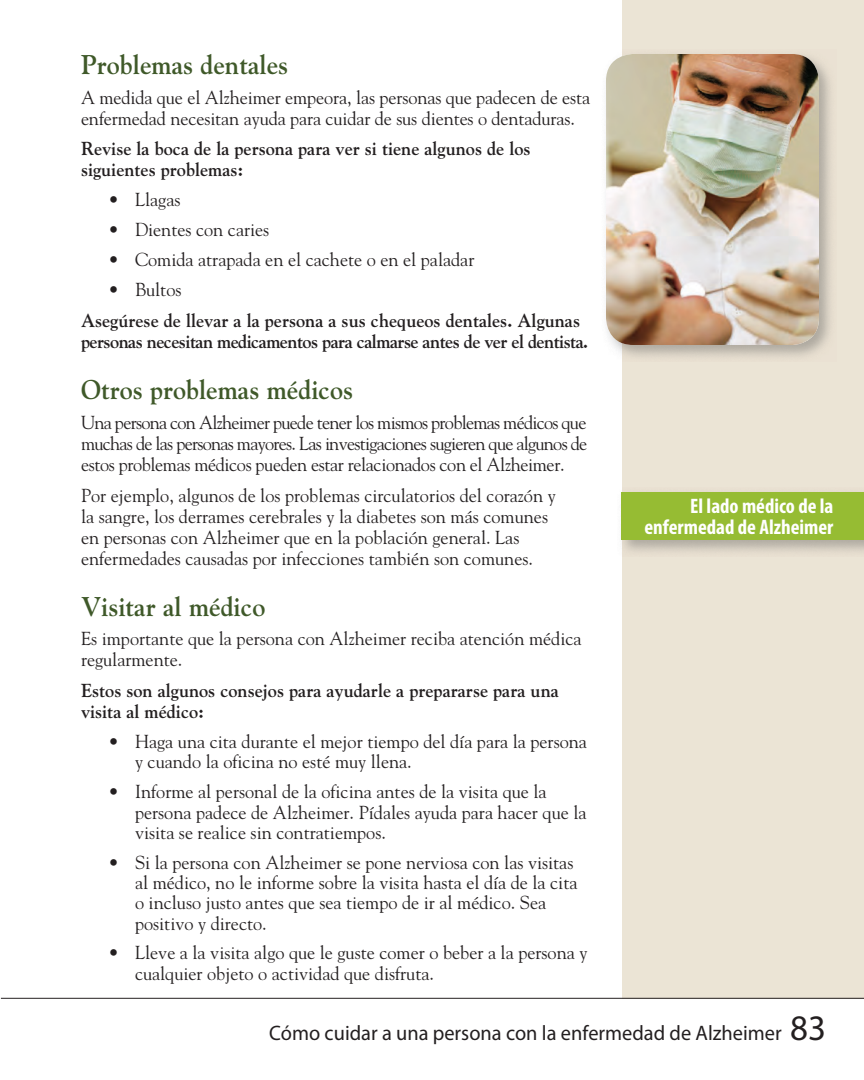
<style>
.page{position:relative;width:864px;height:1080px;background:#fff}
.page>*{position:absolute;margin:0;border:0;box-sizing:border-box;transform-origin:0 0}
.t1{font:700 27px "Goudy";color:#3f5929;scale:.96 1}
.t2{font:21px "Myriad Pro";color:#231f20}
.t3{font:700 condensed 21px/21px "Myriad Pro";color:#fff;text-align:right}
.t4{font:18.75px/21px "Goudy";color:#231f20}
.t5{font:700 18.75px/21px "Goudy";color:#231f20}
.t6{font:700 18.75px/21px "Goudy";letter-spacing:-.03em;color:#231f20}
.s1{font-size:36px}
</style>
<div class="page">
<div style="left:622px;top:0;width:242px;height:998px;background:#ebe4d5"></div>
<hr style="left:1px;top:998px;width:863px;height:1px;background:#231f20">
<img style="left:606px;top:54px;width:213px;height:291px">
<img style="left:621px;top:492px;width:243px;height:61px">
<div style="left:622px;top:492px;width:242px;height:48px;background:#96bc33"></div>
<h4 class="t1" style="left:81px;top:49px;width:217px">Problemas dentales</h4>
<p class="t4" style="left:81px;top:86px;width:511px">A medida que el Alzheimer empeora, las personas que padecen de esta enfermedad necesitan ayuda para cuidar de sus dientes o dentaduras.</p>
<p class="t5" style="left:81px;top:138px;width:451px">Revise la boca de la persona para ver si tiene algunos de los siguientes problemas:</p>
<p class="t4" style="left:108px;top:189px;width:74px">• Llagas</p>
<p class="t4" style="left:108px;top:219px;width:163px">• Dientes con caries</p>
<p class="t4" style="left:108px;top:249px;width:368px">• Comida atrapada en el cachete o en el paladar</p>
<p class="t4" style="left:108px;top:279px;width:75px">• Bultos</p>
<p class="t6" style="left:81px;top:310px;width:509px">Asegúrese de llevar a la persona a sus chequeos dentales. Algunas personas necesitan medicamentos para calmarse antes de ver el dentista.</p>
<h4 class="t1" style="left:81px;top:374px;width:285px">Otros problemas médicos</h4>
<p class="t4" style="left:81px;top:411px;width:508px;text-align:justify">Una persona con Alzheimer puede tener los mismos problemas médicos que muchas de las personas mayores. Las investigaciones sugieren que algunos de estos problemas médicos pueden estar relacionados con el Alzheimer.</p>
<p class="t4" style="left:81px;top:484px;width:476px">Por ejemplo, algunos de los problemas circulatorios del corazón y la sangre, los derrames cerebrales y la diabetes son más comunes en personas con Alzheimer que en la población general. Las enfermedades causadas por infecciones también son comunes.</p>
<h4 class="t1" style="left:81px;top:590px;width:193px">Visitar al médico</h4>
<p class="t4" style="left:81px;top:628px;width:502px">Es importante que la persona con Alzheimer reciba atención médica regularmente.</p>
<p class="t5" style="left:81px;top:680px;width:479px">Estos son algunos consejos para ayudarle a prepararse para una visita al médico:</p>
<p class="t4" style="left:135px;top:731px;width:454px;line-height:20.2px;text-indent:-27px">• Haga una cita durante el mejor tiempo del día para la persona y cuando la oficina no esté muy llena.</p>
<p class="t4" style="left:135px;top:781px;width:453px;line-height:20.2px;text-indent:-27px">• Informe al personal de la oficina antes de la visita que la persona padece de Alzheimer. Pídales ayuda para hacer que la visita se realice sin contratiempos.</p>
<p class="t4" style="left:135px;top:852px;width:444px;line-height:20.2px;text-indent:-27px">• Si la persona con Alzheimer se pone nerviosa con las visitas al médico, no le informe sobre la visita hasta el día de la cita o incluso justo antes que sea tiempo de ir al médico. Sea positivo y directo.</p>
<p class="t4" style="left:135px;top:942px;width:454px;line-height:20.2px;text-indent:-27px">• Lleve a la visita algo que le guste comer o beber a la persona y cualquier objeto o actividad que disfruta.</p>
<p class="t3" style="left:644px;top:495px;width:191px">El lado médico de la enfermedad de Alzheimer</p>
<p class="t2" style="left:269px;top:1021px;width:558px">Cómo cuidar a una persona con la enfermedad de Alzheimer <span class="s1">83</span></p>
</div>
